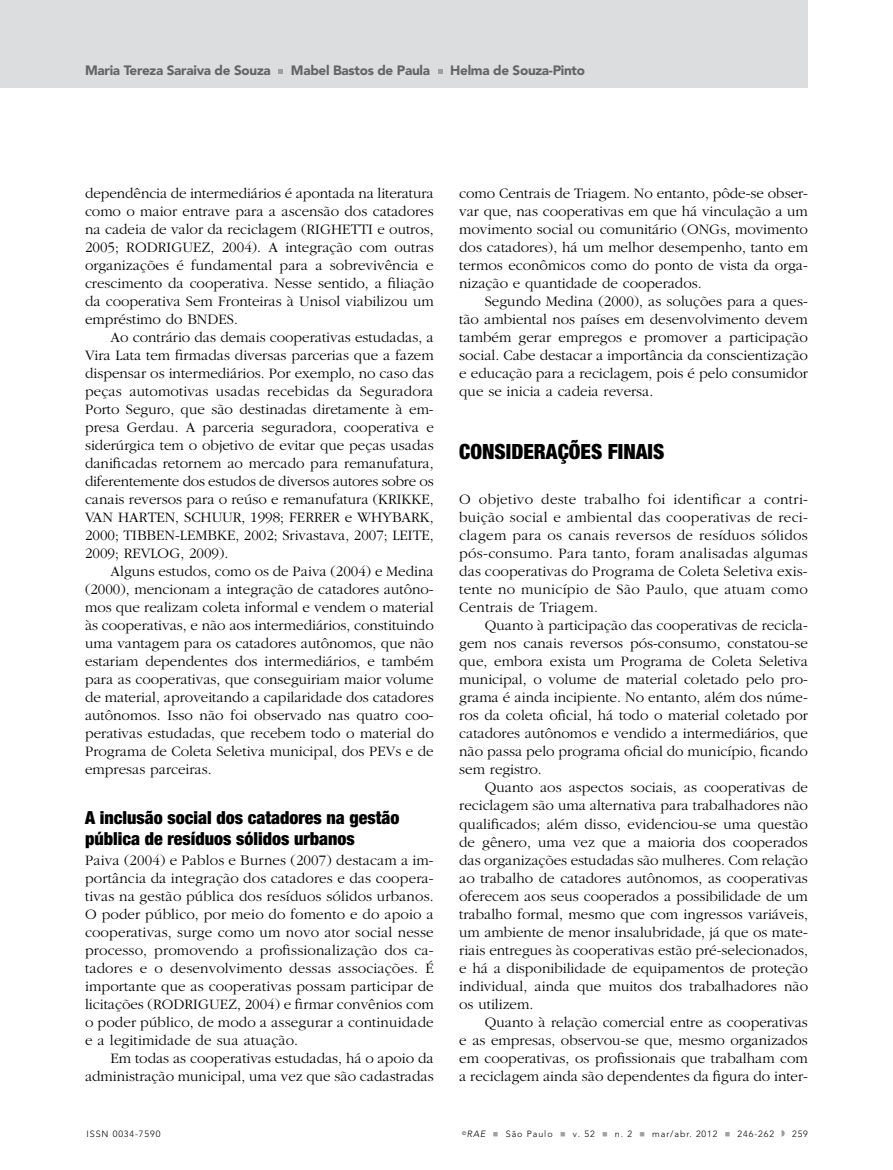
<style>
.page{position:relative;width:893px;height:1170px;background:#fff}
.page>*{position:absolute;margin:0;border:0;box-sizing:border-box;transform-origin:0 0}
.t1{font:900 condensed 21px "Helvetica Neue LT Std";color:#000}
.t2{font:900 condensed 18px/21px "Helvetica Neue";color:#000}
.t3{font:300 15px/18px "Garamond";color:#000;text-align:justify}
.t4{font:900 13.5px "Avenir LT Std";letter-spacing:-.02em;color:#636466}
.t5{font:300 9px "Avenir LT Std";letter-spacing:.1em;color:#000}
.s1{font-style:italic}
.s2{color:#9d9fa2}
</style>
<div class="page">
<div style="left:0;top:0;width:808px;height:87px;background:#dcddde"></div>
<svg style="left:278px;top:69px;width:5px;height:5px"></svg>
<svg style="left:438px;top:69px;width:4px;height:5px"></svg>
<svg style="left:781px;top:1130px;width:4px;height:6px"></svg>
<p class="t4" style="left:85px;top:62px;width:187px">Maria Tereza Saraiva de Souza</p>
<p class="t4" style="left:291px;top:62px;width:141px">Mabel Bastos de Paula</p>
<p class="t4" style="left:450px;top:62px;width:136px">Helma de Souza-Pinto</p>
<p class="t3" style="left:85px;top:185px;width:350px">dependência de intermediários é apontada na literatura como o maior entrave para a ascensão dos catadores na cadeia de valor da reciclagem (RIGHETTI e outros, 2005; RODRIGUEZ, 2004). A integração com outras organizações é fundamental para a sobrevivência e crescimento da cooperativa. Nesse sentido, a filiação da cooperativa Sem Fronteiras à Unisol viabilizou um empréstimo do BNDES.</p>
<p class="t3" style="left:85px;top:329px;width:350px;text-indent:26px">Ao contrário das demais cooperativas estudadas, a Vira Lata tem firmadas diversas parcerias que a fazem dispensar os intermediários. Por exemplo, no caso das peças automotivas usadas recebidas da Seguradora Porto Seguro, que são destinadas diretamente à em&shy;presa Gerdau. A parceria seguradora, cooperativa e siderúrgica tem o objetivo de evitar que peças usadas danificadas retornem ao mercado para remanufatura, diferentemente dos estudos de diversos autores sobre os canais reversos para o reúso e remanufatura (KRIKKE, VAN HARTEN, SCHUUR, 1998; FERRER e WHYBARK, 2000; TIBBEN-LEMBKE, 2002; Srivastava, 2007; LEITE, 2009; REVLOG, 2009).</p>
<p class="t3" style="left:85px;top:563px;width:350px;text-indent:26px">Alguns estudos, como os de Paiva (2004) e Medina (2000), mencionam a integração de catadores autôno&shy;mos que realizam coleta informal e vendem o material às cooperativas, e não aos intermediários, constituindo uma vantagem para os catadores autônomos, que não estariam dependentes dos intermediários, e também para as cooperativas, que conseguiriam maior volume de material, aproveitando a capilaridade dos catadores autônomos. Isso não foi observado nas quatro coo&shy;perativas estudadas, que recebem todo o material do Programa de Coleta Seletiva municipal, dos PEVs e de empresas parceiras.</p>
<p class="t2" style="left:85px;top:806px;width:316px">A inclusão social dos catadores na gestão pública de resíduos sólidos urbanos</p>
<p class="t3" style="left:85px;top:851px;width:350px">Paiva (2004) e Pablos e Burnes (2007) destacam a im&shy;portância da integração dos catadores e das coopera&shy;tivas na gestão pública dos resíduos sólidos urbanos.<br>O poder público, por meio do fomento e do apoio a cooperativas, surge como um novo ator social nesse processo, promovendo a profissionalização dos ca&shy;tadores e o desenvolvimento dessas associações. É importante que as cooperativas possam participar de licitações (RODRIGUEZ, 2004) e firmar convênios com o poder público, de modo a assegurar a continuidade e a legitimidade de sua atuação.</p>
<p class="t3" style="left:85px;top:1049px;width:350px;text-align:right">Em todas as cooperativas estudadas, há o apoio da administração municipal, uma vez que são cadastradas</p>
<p class="t3" style="left:459px;top:185px;width:350px">como Centrais de Triagem. No entanto, pôde-se obser&shy;var que, nas cooperativas em que há vinculação a um movimento social ou comunitário (ONGs, movimento dos catadores), há um melhor desempenho, tanto em termos econômicos como do ponto de vista da orga&shy;nização e quantidade de cooperados.</p>
<p class="t3" style="left:459px;top:293px;width:350px;text-indent:26px">Segundo Medina (2000), as soluções para a ques&shy;tão ambiental nos países em desenvolvimento devem também gerar empregos e promover a participação social. Cabe destacar a importância da conscientização e educação para a reciclagem, pois é pelo consumidor que se inicia a cadeia reversa.</p>
<h1 class="t1" style="left:459px;top:439px;width:207px">CONSIDERAÇÕES FINAIS</h1>
<p class="t3" style="left:459px;top:491px;width:350px">O objetivo deste trabalho foi identificar a contri&shy;buição social e ambiental das cooperativas de reci&shy;clagem para os canais reversos de resíduos sólidos pós-consumo. Para tanto, foram analisadas algumas das cooperativas do Programa de Coleta Seletiva exis&shy;tente no município de São Paulo, que atuam como Centrais de Triagem.</p>
<p class="t3" style="left:459px;top:617px;width:350px;text-indent:26px">Quanto à participação das cooperativas de recicla&shy;gem nos canais reversos pós-consumo, constatou-se que, embora exista um Programa de Coleta Seletiva municipal, o volume de material coletado pelo pro&shy;grama é ainda incipiente. No entanto, além dos núme&shy;ros da coleta oficial, há todo o material coletado por catadores autônomos e vendido a intermediários, que não passa pelo programa oficial do município, ficando sem registro.</p>
<p class="t3" style="left:459px;top:779px;width:350px;text-indent:26px">Quanto aos aspectos sociais, as cooperativas de reciclagem são uma alternativa para trabalhadores não qualificados; além disso, evidenciou-se uma questão de gênero, uma vez que a maioria dos cooperados das organizações estudadas são mulheres. Com relação ao trabalho de catadores autônomos, as cooperativas oferecem aos seus cooperados a possibilidade de um trabalho formal, mesmo que com ingressos variáveis, um ambiente de menor insalubridade, já que os mate&shy;riais entregues às cooperativas estão pré-selecionados, e há a disponibilidade de equipamentos de proteção individual, ainda que muitos dos trabalhadores não os utilizem.</p>
<p class="t3" style="left:459px;top:1013px;width:350px;text-indent:26px">Quanto à relação comercial entre as cooperativas e as empresas, observou-se que, mesmo organizados em cooperativas, os profissionais que trabalham com a reciclagem ainda são dependentes da figura do inter-</p>
<p class="t5" style="left:87px;top:1128px;width:75px">ISSN 0034-7590</p>
<p class="t5" style="left:462px;top:1128px;width:313px"><sup>©</sup><span class="s1">RAE</span> <span class="s2">■</span> São Paulo <span class="s2">■</span> v. 52 <span class="s2">■</span> n. 2 <span class="s2">■</span> mar/abr. 2012 <span class="s2">■</span> 246-262</p>
<p class="t5" style="left:792px;top:1128px;width:17px">259</p>
</div>
